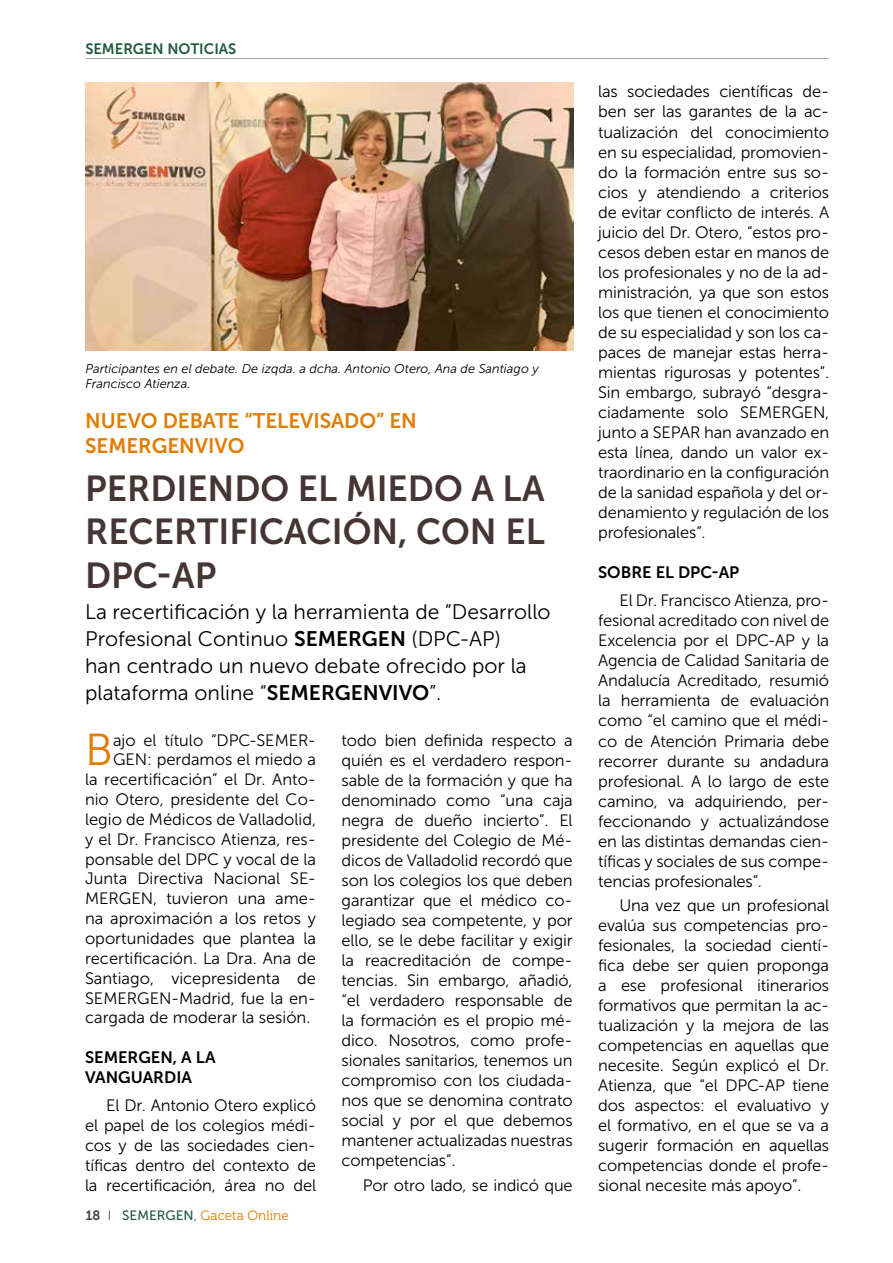
<style>
.page{position:relative;width:893px;height:1263px;background:#fff}
.page>*{position:absolute;margin:0;border:0;box-sizing:border-box;transform-origin:0 0}
.t1{font:44.7px "Museo Sans 300";color:#e27c00}
.t2{font:36px/43.2px "Museo Sans 700";color:#453635;text-align:justify}
.t3{font:21px/27px "Museo Sans 300";color:#000}
.t4{font:21px/25.2px "Museo Sans 700";color:#e27c00}
.t5{font:16.5px/20px "Museo Sans 300";color:#000;text-align:justify}
.t6{font:16.5px/19.8px "Museo Sans 700";color:#000}
.t7{font:15px "Museo Sans 700";color:#225a40}
.t8{font:13.5px "Museo 300";color:#e27c00}
.t9{font:italic 12.75px/15.3px "Museo Sans 300";color:#000}
.s1{font-family:"Museo Sans 700"}
.s2{font-family:"Museo 700";color:#444d3e}
.s3{font-family:"Museo Sans 300";color:#444d3e}
.s4{font-family:"Museo Sans 500";color:#225a40}
.s5{font-family:"Museo Sans 300";color:#225a40}
</style>
<div class="page">
<img style="left:85px;top:83px;width:488px;height:267px">
<hr style="left:85px;top:58px;width:744px;height:1px;background:#ab989c">
<p class="t7" style="left:85px;top:40px;width:102px">SEMERGEN NOTICI</p>
<p class="t7" style="left:219px;top:40px;width:19px">AS</p>
<p class="t9" style="left:85px;top:361px;width:455px">Participantes en el debate. De izqda. a dcha. Antonio Otero, Ana de Santiago y<br>Francisco Atienza.</p>
<p class="t4" style="left:85px;top:408px;width:318px">NUEVO DEBATE “TELEVISADO” EN<br>SEMERGENVIVO</p>
<h2 class="t2" style="left:85px;top:467px;width:461px">PERDIEN DO EL MIEDO A LA RECERTIFICACIÓN, CON EL DPC</h2>
<h2 class="t2" style="left:156px;top:553px;width:58px">-AP</h2>
<p class="t3" style="left:85px;top:598px;width:467px">La recertificación y la herramienta de “Desarrollo Profesional Continuo <span class="s1">SEMERGEN</span> (DPC-AP)<br>han centrado un nuevo debate ofrecido por la plataforma online “<span class="s1">SEMERGENVIVO</span></p>
<p class="t3" style="left:429px;top:679px;width:14px">”.</p>
<h1 class="t1" style="left:85px;top:726px;width:29px">B</h1>
<p class="t5" style="left:113px;top:730px;width:205px">ajo el título “DPC-SEMER-</p>
<p class="t5" style="left:113px;top:750px;width:205px">GEN: perdamos el miedo a</p>
<p class="t5" style="left:85px;top:770px;width:233px">la recertificación” el Dr. Anto-</p>
<p class="t5" style="left:85px;top:789px;width:232px">nio Otero, presidente del Co-</p>
<p class="t5" style="left:85px;top:809px;width:233px">legio de Médicos de Valladolid,</p>
<p class="t5" style="left:85px;top:829px;width:233px">y el Dr. Francisco Atienza, res-</p>
<p class="t5" style="left:85px;top:849px;width:233px">ponsable del DPC y vocal de la</p>
<p class="t5" style="left:85px;top:869px;width:233px">Junta Directiva Nacional SE-</p>
<p class="t5" style="left:85px;top:889px;width:233px">MERGEN, tuvieron una ame-</p>
<p class="t5" style="left:85px;top:908px;width:233px">na aproximación a los retos y</p>
<p class="t5" style="left:85px;top:928px;width:233px">oportunidades que plantea la</p>
<p class="t5" style="left:85px;top:948px;width:233px">recertificación. La Dra. Ana de</p>
<p class="t5" style="left:85px;top:968px;width:233px">Santiago, vicepresidenta de</p>
<p class="t5" style="left:85px;top:988px;width:233px">SEMERGEN-Madrid, fue la en-</p>
<p class="t5" style="left:85px;top:1008px;width:227px">cargada de moderar la sesión.</p>
<p class="t6" style="left:85px;top:1047px;width:130px">SEMERGEN, A LA<br>VANG</p>
<p class="t6" style="left:131px;top:1067px;width:61px">UARDIA</p>
<p class="t5" style="left:85px;top:1096px;width:233px;text-indent:21px">El Dr. Antonio Otero explicó el papel de los colegios médi&shy;cos y de las sociedades cien&shy;tíficas dentro del contexto de la recertificación, área no del</p>
<p class="t8" style="left:85px;top:1208px;width:205px"><span class="s2">18</span> <span class="s3">I</span> <span class="s4">SEMERGEN</span><span class="s5">,</span> Gaceta Online</p>
<p class="t5" style="left:342px;top:730px;width:233px">todo bien definida respecto a quién es el verdadero respon&shy;sable de la formación y que ha denominado como “una caja negra de dueño incierto”. El presidente del Colegio de Mé&shy;dicos de Valladolid recordó que son los colegios los que deben garantizar que el médico co&shy;legiado sea competente, y por ello, se le debe facilitar y exigir la reacreditación de compe&shy;tencias. Sin embargo, añadió, “el verdadero responsable de la formación es el propio mé&shy;dico. Nosotros, como profe&shy;sionales sanitarios, tenemos un compromiso con los ciudada&shy;nos que se denomina contrato social y por el que debemos mantener actualizadas nuestras competencias”.</p>
<p class="t5" style="left:363px;top:1175px;width:211px">Por otro lado, se indicó que</p>
<p class="t5" style="left:598px;top:82px;width:233px">las sociedades científicas de&shy;ben ser las garantes de la ac&shy;tualización del conocimiento en su especialidad, promovien&shy;do la formación entre sus so&shy;cios y atendiendo a criterios de evitar conflicto de interés. A juicio del Dr. Otero, “estos pro&shy;cesos deben estar en manos de los profesionales y no de la ad&shy;ministración, ya que son estos los que tienen el conocimiento de su especialidad y son los ca&shy;paces de manejar estas herra&shy;mientas rigurosas y potentes”.<br>Sin embargo, subrayó “desgra&shy;ciadamente solo SEMERGEN, junto a SEPAR han avanzado en esta línea, dando un valor ex&shy;traordinario en la configuración de la sanidad española y del or&shy;denamiento y regulación de los profesionales”.</p>
<p class="t6" style="left:598px;top:562px;width:92px">SOBRE EL DPC</p>
<p class="t6" style="left:711px;top:562px;width:28px">-AP</p>
<p class="t5" style="left:598px;top:591px;width:233px;text-indent:21px">El Dr. Francisco Atienza, pro&shy;fesional acreditado con nivel de Excelencia por el DPC-AP y la Agencia de Calidad Sanitaria de Andalucía Acreditado, resumió la herramienta de evaluación como “el camino que el médi&shy;co de Atención Primaria debe recorrer durante su andadura profesional. A lo largo de este camino, va adquiriendo, per&shy;feccionando y actualizándose en las distintas demandas cien&shy;tíficas y sociales de sus compe&shy;tencias profesionales”.</p>
<p class="t5" style="left:598px;top:895px;width:233px;text-indent:21px">Una vez que un profesional evalúa sus competencias pro&shy;fesionales, la sociedad cientí&shy;fica debe ser quien proponga a ese profesional itinerarios formativos que permitan la ac&shy;tualización y la mejora de las competencias en aquellas que necesite. Según explicó el Dr.<br>Atienza, que “el DPC-AP tiene dos aspectos: el evaluativo y el formativo, en el que se va a sugerir formación en aquellas competencias donde el profe&shy;sional necesite más apoyo”.</p>
</div>
